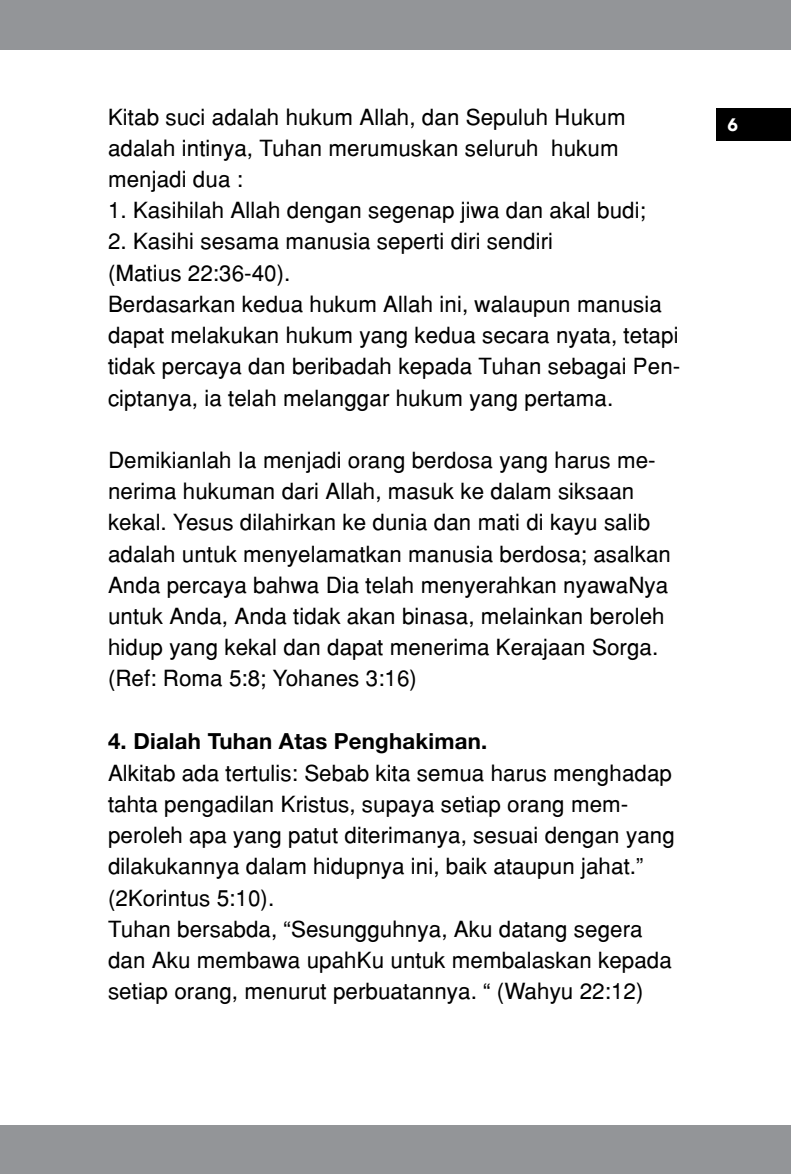
<style>
.page{position:relative;width:791px;height:1174px;background:#fff}
.page>*{position:absolute;margin:0;border:0;box-sizing:border-box;transform-origin:0 0}
.t1{font:22.2px/31.2px "Helvetica";letter-spacing:.005em;color:#000}
.t2{font:700 22.2px "Helvetica Neue LT Std";letter-spacing:.01em;color:#000}
.t3{font:900 18px "Avenir 95";color:#fff}
</style>
<div class="page">
<div style="left:716px;top:108px;width:75px;height:32px;background:#000"></div>
<div style="left:0;top:0;width:791px;height:49px;background:#939598"></div>
<div style="left:0;top:1125px;width:791px;height:49px;background:#939598"></div>
<p class="t1" style="left:108px;top:103px;width:519px">Kitab suci adalah hukum Allah, dan Sepuluh Hukum adalah intinya, Tuhan merumuskan seluruh hukum menjadi dua :</p>
<p class="t1" style="left:108px;top:197px;width:539px">1. Kasihilah Allah dengan segenap jiwa dan akal budi;</p>
<p class="t1" style="left:108px;top:228px;width:574px">2. Kasihi sesama manusia seperti diri sendiri<br>(Matius 22:36-40).<br>Berdasarkan kedua hukum Allah ini, walaupun manusia dapat melakukan hukum yang kedua secara nyata, tetapi tidak percaya dan beribadah kepada Tuhan sebagai Pen&shy;ciptanya, ia telah melanggar hukum yang pertama.</p>
<p class="t1" style="left:108px;top:447px;width:564px">Demikianlah Ia menjadi orang berdosa yang harus me&shy;nerima hukuman dari Allah, masuk ke dalam siksaan kekal. Yesus dilahirkan ke dunia dan mati di kayu salib adalah untuk menyelamatkan manusia berdosa; asalkan Anda percaya bahwa Dia telah menyerahkan nyawaNya untuk Anda, Anda tidak akan binasa, melainkan beroleh hidup yang kekal dan dapat menerima Kerajaan Sorga. (Ref: Roma 5:8; Yohanes 3:16)</p>
<p class="t2" style="left:108px;top:728px;width:381px">4. Dialah Tuhan Atas Penghakiman.</p>
<p class="t1" style="left:108px;top:759px;width:568px">Alkitab ada tertulis: Sebab kita semua harus menghadap tahta pengadilan Kristus, supaya setiap orang mem&shy;peroleh apa yang patut diterimanya, sesuai dengan yang dilakukannya dalam hidupnya ini, baik ataupun jahat.” (2Korintus 5:10).<br>Tuhan bersabda, “Sesungguhnya, Aku datang segera dan Aku membawa upahKu untuk membalaskan kepada setiap orang, menurut perbuatannya. “ (Wahyu 22:12)</p>
<p class="t3" style="left:727px;top:117px;width:12px">6</p>
</div>
